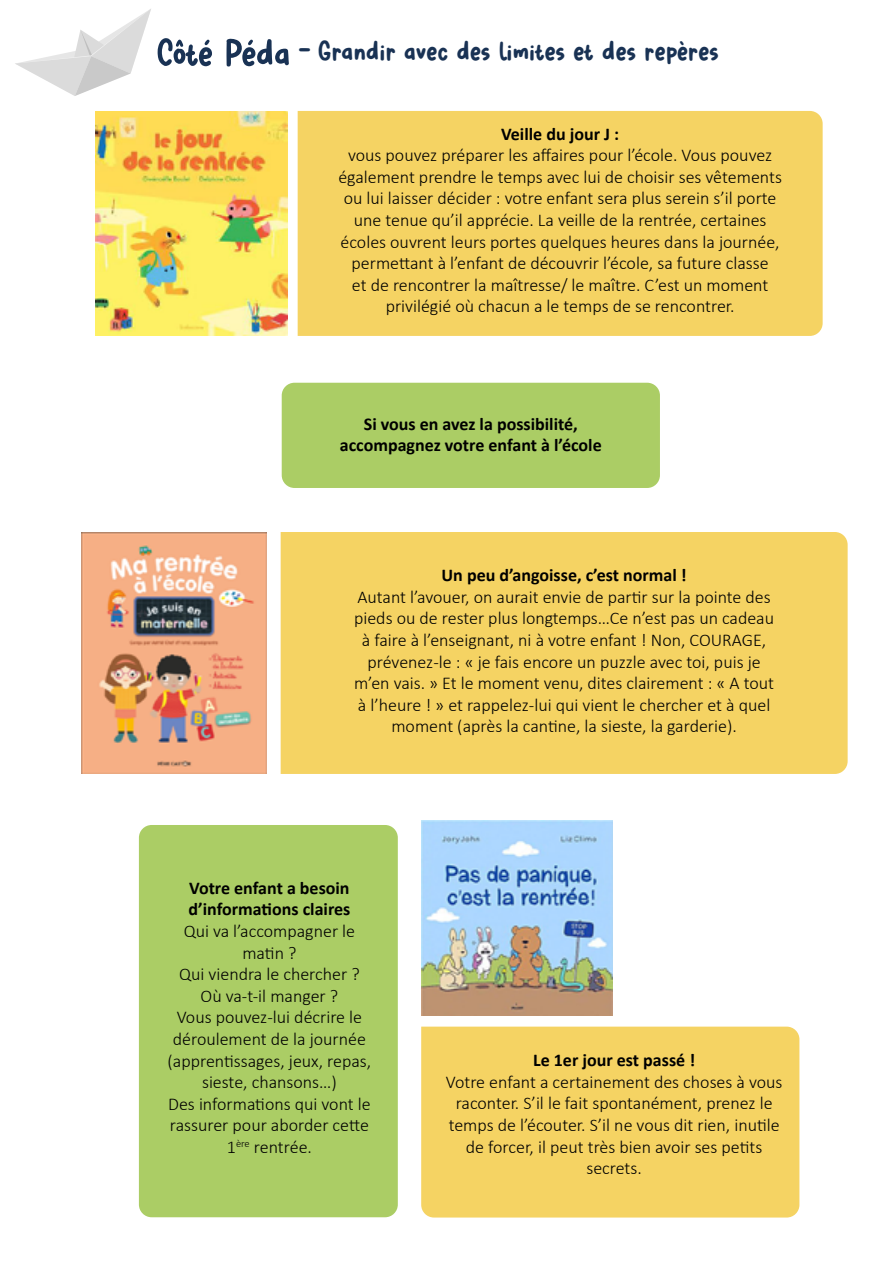
<style>
.page{position:relative;width:893px;height:1263px;background:#fff}
.page>*{position:absolute;margin:0;border:0;box-sizing:border-box;transform-origin:0 0}
.t1{font:37.5px "Reach Story";color:#193254}
.t2{font:300 18px/21.6px "Calibri";color:#000;text-align:center}
.t3{font:700 18px/21.6px "Calibri";color:#000;text-align:center}
.s1{font-size:51px}
</style>
<div class="page">
<div style="left:421px;top:1026px;width:378px;height:191px;background:#f5d363"></div>
<div style="left:281px;top:532px;width:567px;height:242px;background:#f5d363"></div>
<div style="left:282px;top:383px;width:378px;height:105px;background:#abcd65;border-radius:13px"></div>
<svg style="left:15px;top:9px;width:136px;height:87px"></svg>
<div style="left:298px;top:111px;width:525px;height:225px;background:#f5d363"></div>
<div style="left:139px;top:825px;width:259px;height:392px;background:#abcd65;border-radius:13px"></div>
<img style="left:82px;top:532px;width:185px;height:242px">
<img style="left:421px;top:821px;width:192px;height:194px">
<img style="left:96px;top:112px;width:191px;height:224px">
<h1 class="t1" style="left:157px;top:31px;width:563px"><span class="s1">Côté Péda</span> - Grandir avec des limites et des repères</h1>
<p class="t3" style="left:501px;top:123px;width:119px">Veille du jour J :</p>
<p class="t2" style="left:338px;top:144px;width:445px">vous pouvez préparer les affaires pour l’école. Vous pouvez également prendre le temps avec lui de choisir ses vêtements ou lui laisser décider : votre enfant sera plus serein s’il porte une tenue qu’il apprécie. La veille de la rentrée, certaines écoles ouvrent leurs portes quelques heures dans la journée, permettant à l’enfant de découvrir l’école, sa future classe<br>et de rencontrer la maîtresse/ le maître. C’est un moment privilégié où chacun a le temps de se rencontrer.</p>
<p class="t3" style="left:340px;top:413px;width:263px">Si vous en avez la possibilité, accompagnez votre enfant à l’école</p>
<p class="t3" style="left:441px;top:564px;width:247px">Un peu d’angoisse, c’est normal !</p>
<p class="t2" style="left:354px;top:586px;width:422px">Autant l’avouer, on aurait envie de partir sur la pointe des pieds ou de rester plus longtemps…Ce n’est pas un cadeau à faire à l’enseignant, ni à votre enfant ! Non, COURAGE, prévenez-le : « je fais encore un puzzle avec toi, puis je m’en vais. » Et le moment venu, dites clairement : « A tout à l’heure ! » et rappelez-lui qui vient le chercher et à quel moment (après la cantine, la sieste, la garderie).</p>
<p class="t3" style="left:188px;top:877px;width:164px;text-align:left">Votre enfant a besoin d’informations claires</p>
<p class="t2" style="left:168px;top:920px;width:205px">Qui va l’accompagner le matin ?<br>Qui viendra le chercher ?<br>Où va-t-il manger ?<br>Vous pouvez-lui décrire le déroulement de la journée (apprentissages, jeux, repas, sieste, chansons…)<br>Des informations qui vont le rassurer pour aborder cette<br>1<sup>ère</sup> rentrée.</p>
<p class="t3" style="left:533px;top:1049px;width:164px">Le 1er jour est passé !</p>
<p class="t2" style="left:446px;top:1071px;width:338px">Votre enfant a certainement des choses à vous raconter. S’il le fait spontanément, prenez le temps de l’écouter. S’il ne vous dit rien, inutile de forcer, il peut très bien avoir ses petits secrets.</p>
</div>
